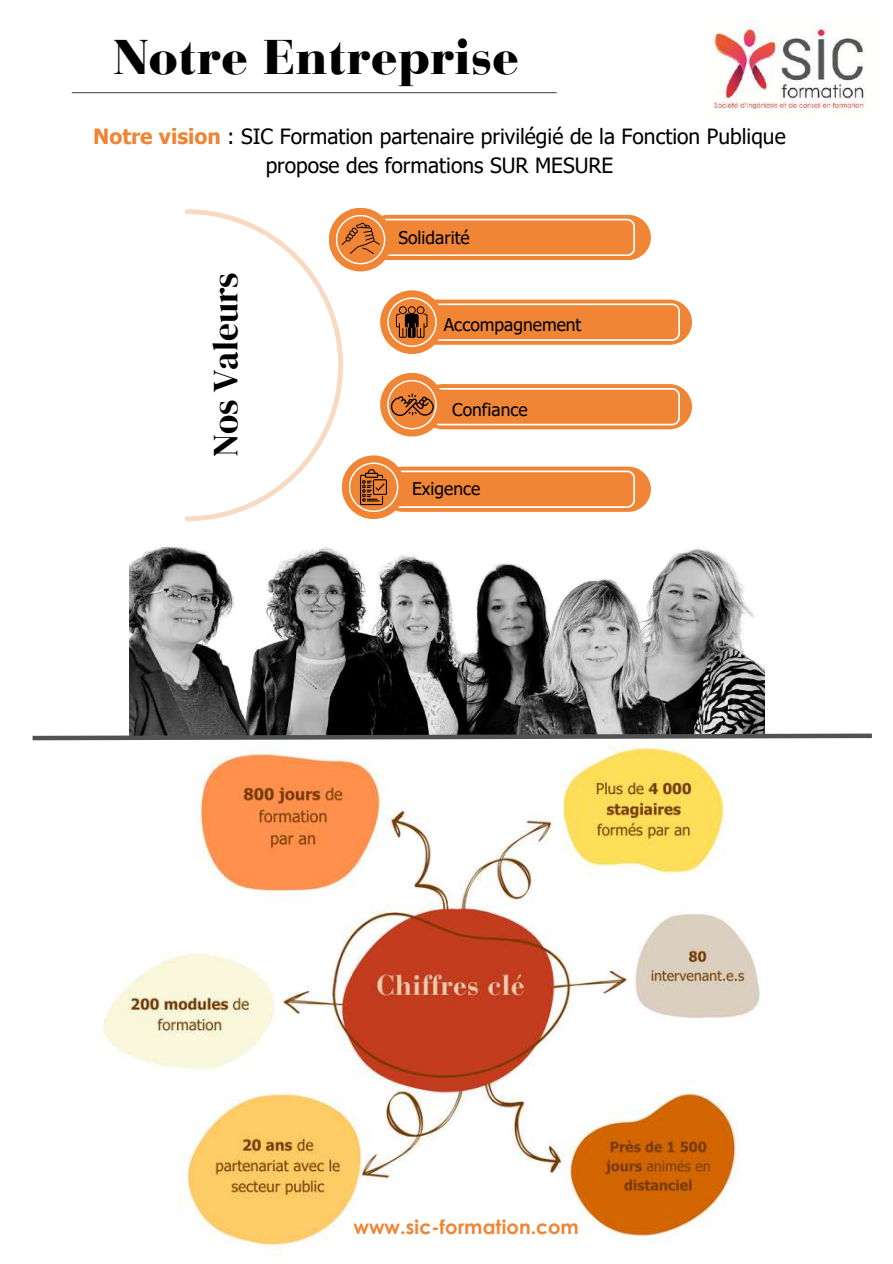
<style>
.page{position:relative;width:893px;height:1264px;background:#fff}
.page>*{position:absolute;margin:0;border:0;box-sizing:border-box;transform-origin:0 0}
.t1{font:900 48.45px "Bauer Bodoni Pro";color:#000}
.t2{font:35.25px "DM Serif Display";color:#000}
.t3{font:21px/29.2px "Tahoma";color:#000;text-align:center}
.t4{font:700 19.5px "Century Gothic";color:#ef8535}
.t5{font:17.4px "Tahoma";color:#000}
.s1{font-weight:700;color:#ef8535}
</style>
<div class="page">
<div style="left:365px;top:215px;width:286px;height:45px;background:#ef8535;border-radius:23px"></div>
<div style="left:420px;top:384px;width:272px;height:45px;background:#ef8535;border-radius:23px"></div>
<div style="left:380px;top:466px;width:270px;height:46px;background:#ef8535;border-radius:23px"></div>
<svg style="left:184px;top:209px;width:159px;height:312px"></svg>
<div style="left:329px;top:208px;width:63px;height:63px;background:#ef8535;border-radius:50%"></div>
<div style="left:342px;top:455px;width:63px;height:64px;background:#ef8535;border-radius:50%"></div>
<div style="left:392px;top:299px;width:300px;height:46px;background:#ef8535;border-radius:23px"></div>
<div style="left:380px;top:290px;width:64px;height:64px;background:#ef8535;border-radius:50%"></div>
<div style="left:380px;top:373px;width:64px;height:63px;background:#ef8535;border-radius:50%"></div>
<svg style="left:336px;top:215px;width:299px;height:49px"></svg>
<svg style="left:387px;top:297px;width:293px;height:50px"></svg>
<svg style="left:387px;top:380px;width:293px;height:49px"></svg>
<svg style="left:349px;top:462px;width:286px;height:50px"></svg>
<hr style="left:72px;top:92px;width:484px;height:1px;background:#535252">
<img style="left:102px;top:712px;width:663px;height:541px">
<img style="left:129px;top:546px;width:635px;height:185px">
<svg style="left:32px;top:731px;width:840px;height:11px"></svg>
<img style="left:711px;top:21px;width:155px;height:92px">
<h1 class="t1" style="left:113px;top:38px;width:407px">Notre Entreprise</h1>
<p class="t3" style="left:93px;top:121px;width:693px"><span class="s1">Notre vision</span> : SIC Formation partenaire privilégié de la Fonction Publique propose des formations SUR MESURE</p>
<h2 class="t2" style="left:201px;top:457px;width:186px;rotate:-90deg">Nos Valeurs</h2>
<p class="t5" style="left:398px;top:226px;width:73px">Solidarité</p>
<p class="t5" style="left:444px;top:313px;width:139px">Accompagnement</p>
<p class="t5" style="left:452px;top:399px;width:77px">Confiance</p>
<p class="t5" style="left:412px;top:477px;width:70px">Exigence</p>
<p class="t4" style="left:353px;top:1212px;width:227px">www.sic-formation.com</p>
</div>
